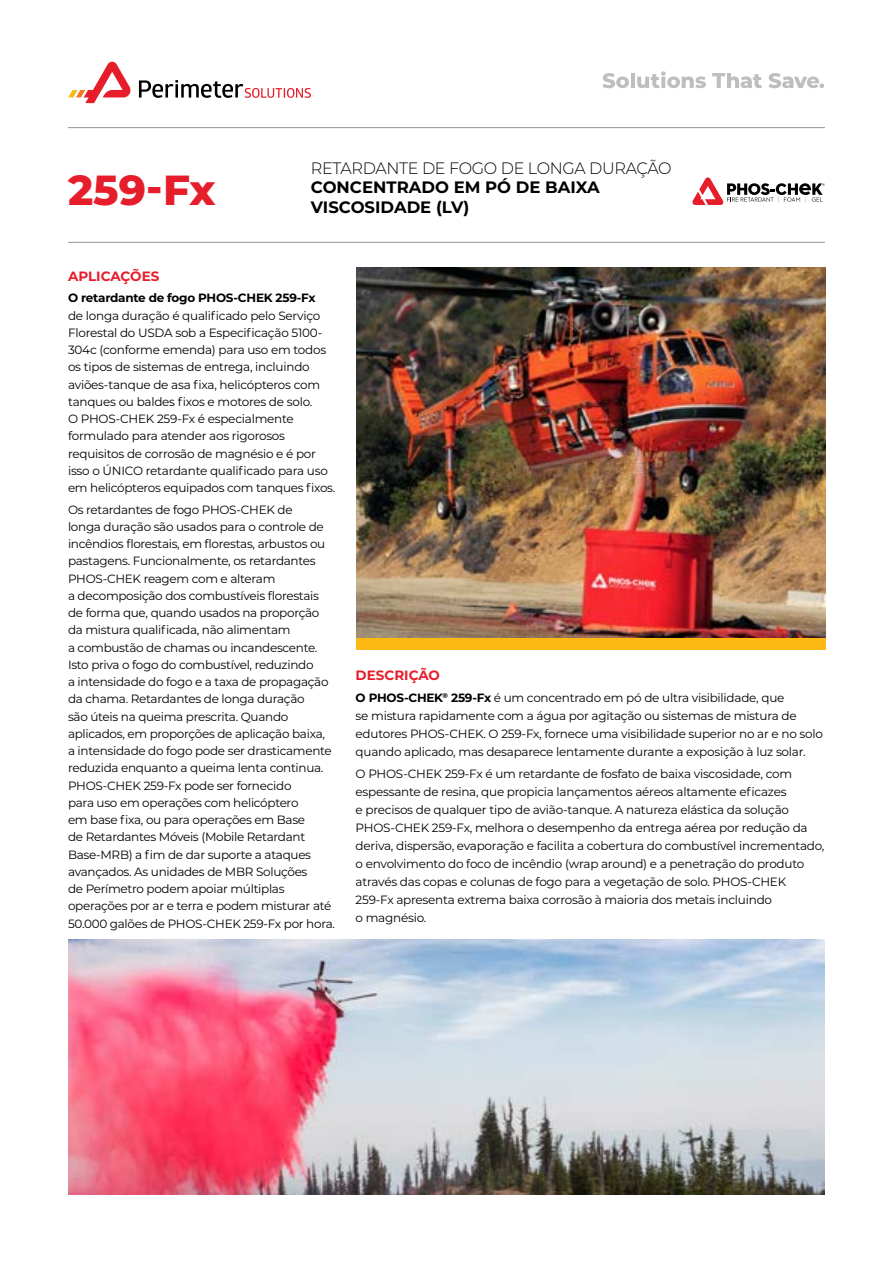
<style>
.page{position:relative;width:893px;height:1263px;background:#fff}
.page>*{position:absolute;margin:0;border:0;box-sizing:border-box;transform-origin:0 0}
.t1{font:800 42px "Montserrat";color:#e61e2c}
.t2{font:700 16.5px/19.5px "Montserrat";color:#000}
.t3{font:300 16.5px "Montserrat";letter-spacing:-.02em;color:#000}
.t4{font:700 13.5px "Montserrat";color:#e61e2c}
.t5{font:12px/17.2px "Montserrat";letter-spacing:-.025em;color:#000}
.t6{font:700 12px "Montserrat";letter-spacing:-.02em;color:#000}
.s1{font-weight:700}
</style>
<div class="page">
<div style="left:356px;top:638px;width:469px;height:12px;background:#fdb913"></div>
<img style="left:356px;top:268px;width:469px;height:370px">
<hr style="left:68px;top:242px;width:757px;height:1px;background:#a2a0a4">
<img style="left:68px;top:940px;width:757px;height:255px">
<hr style="left:68px;top:127px;width:757px;height:1px;background:#a2a0a4">
<svg style="left:692px;top:177px;width:133px;height:28px"></svg>
<svg style="left:139px;top:80px;width:172px;height:18px"></svg>
<svg style="left:68px;top:61px;width:63px;height:42px"></svg>
<svg style="left:603px;top:73px;width:26px;height:15px"></svg>
<hr style="left:631px;top:73px;width:4px;height:15px;background:#bcbec0">
<svg style="left:637px;top:71px;width:69px;height:17px"></svg>
<svg style="left:712px;top:73px;width:50px;height:15px"></svg>
<svg style="left:768px;top:73px;width:56px;height:15px"></svg>
<h1 class="t1" style="left:68px;top:160px;width:149px">259‑Fx</h1>
<h2 class="t3" style="left:311px;top:157px;width:362px">RETARDANTE DE FOGO DE LONGA DURAÇÃO</h2>
<h2 class="t2" style="left:311px;top:177px;width:290px">CONCENTRADO EM PÓ DE BAIXA<br>VISCOSIDADE (LV)</h2>
<p class="t4" style="left:68px;top:266px;width:93px">APLICAÇÕES</p>
<p class="t6" style="left:68px;top:290px;width:249px">O retardante de fogo PHOS‑CHEK 259‑Fx</p>
<p class="t5" style="left:68px;top:306px;width:269px">de longa duração é qualificado pelo Serviço Florestal do USDA sob a Especificação 5100- 304c (conforme emenda) para uso em todos os tipos de sistemas de entrega, incluindo aviões-tanque de asa fixa, helicópteros com tanques ou baldes fixos e motores de solo.<br>O PHOS‑CHEK 259‑Fx é especialmente formulado para atender aos rigorosos requisitos de corrosão de magnésio e é por isso o ÚNICO retardante qualificado para uso em helicópteros equipados com tanques fixos.</p>
<p class="t5" style="left:68px;top:500px;width:269px">Os retardantes de fogo PHOS‑CHEK de<br>longa duração são usados para o controle de incêndios florestais, em florestas, arbustos ou pastagens. Funcionalmente, os retardantes PHOS‑CHEK reagem com e alteram<br>a decomposição dos combustíveis florestais de forma que, quando usados na proporção da mistura qualificada, não alimentam<br>a combustão de chamas ou incandescente.<br>Isto priva o fogo do combustível, reduzindo<br>a intensidade do fogo e a taxa de propagação da chama. Retardantes de longa duração<br>são úteis na queima prescrita. Quando aplicados, em proporções de aplicação baixa,<br>a intensidade do fogo pode ser drasticamente reduzida enquanto a queima lenta continua.<br>PHOS‑CHEK 259‑Fx pode ser fornecido<br>para uso em operações com helicóptero<br>em base fixa, ou para operações em Base<br>de Retardantes Móveis (Mobile Retardant Base-MRB) a fim de dar suporte a ataques avançados. As unidades de MBR Soluções<br>de Perímetro podem apoiar múltiplas operações por ar e terra e podem misturar até 50.000 galões de PHOS‑CHEK 259-Fx por hora.</p>
<p class="t4" style="left:356px;top:665px;width:86px">DESCRIÇÃO</p>
<p class="t5" style="left:356px;top:688px;width:469px;line-height:18px"><span class="s1">O PHOS‑CHEK</span><sup>®</sup> <span class="s1">259‑Fx</span> é um concentrado em pó de ultra visibilidade, que<br>se mistura rapidamente com a água por agitação ou sistemas de mistura de edutores PHOS‑CHEK. O 259‑Fx, fornece uma visibilidade superior no ar e no solo quando aplicado, mas desaparece lentamente durante a exposição à luz solar.</p>
<p class="t5" style="left:356px;top:764px;width:470px;line-height:18px">O PHOS‑CHEK 259‑Fx é um retardante de fosfato de baixa viscosidade, com espessante de resina, que propicia lançamentos aéreos altamente eficazes<br>e precisos de qualquer tipo de avião-tanque. A natureza elástica da solução PHOS‑CHEK 259‑Fx, melhora o desempenho da entrega aérea por redução da deriva, dispersão, evaporação e facilita a cobertura do combustível incrementado, o envolvimento do foco de incêndio (wrap around) e a penetração do produto através das copas e colunas de fogo para a vegetação de solo. PHOS‑CHEK 259‑Fx apresenta extrema baixa corrosão à maioria dos metais incluindo<br>o magnésio.</p>
</div>
